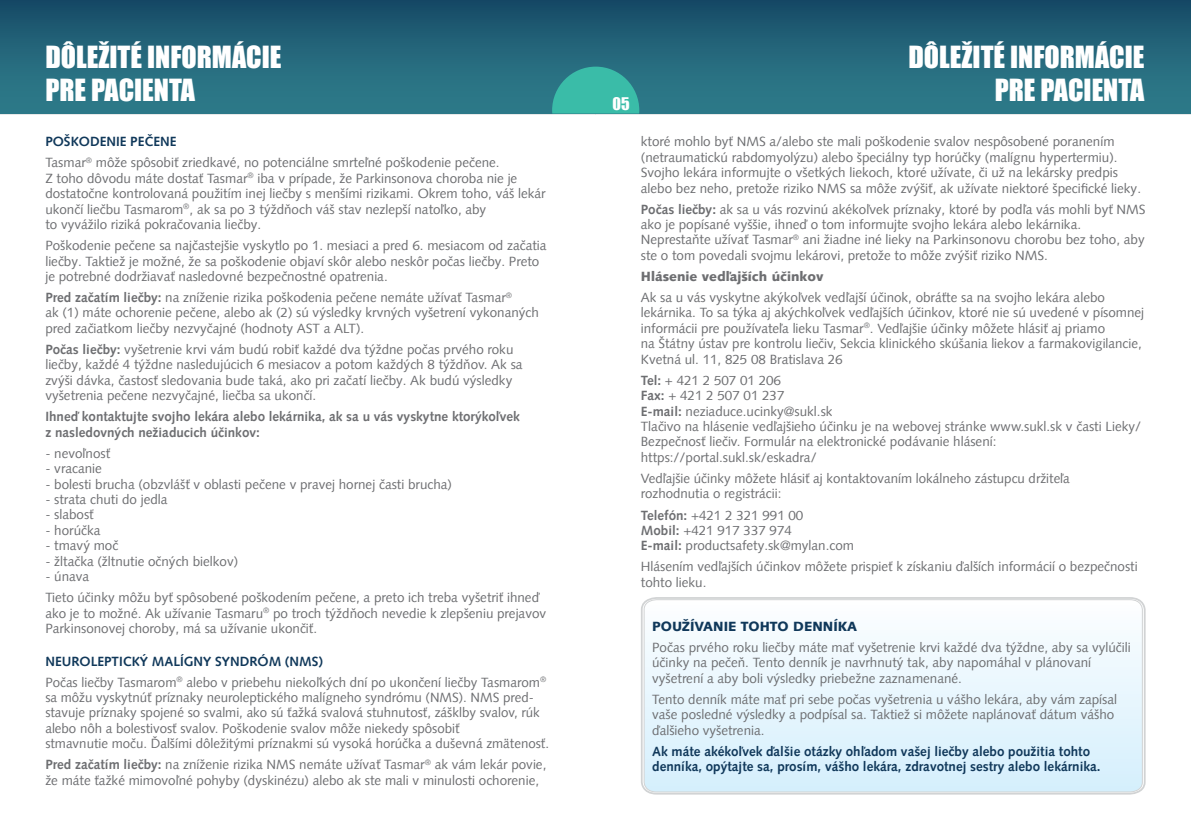
<style>
.page{position:relative;width:1191px;height:840px;background:#fff}
.page>*{position:absolute;margin:0;border:0;box-sizing:border-box;transform-origin:0 0}
.t1{font:28px/33.6px "Impact";color:#fff}
.t2{font:16px "Impact";color:#fff}
.t3{font:13.4px/15.4px "Syntax Com";color:#6d6e71}
.t4{font:700 13.4px/15.4px "Syntax Com";color:#10385a}
.t5{font:700 13.4px/15.4px "Syntax Com";color:#6d6e71}
.t6{font:900 13.4px "Syntax Com";color:#6d6e71}
.t7{font:900 13.4px "Syntax Com";color:#10385a}
.s1{font-weight:700;color:#10385a}
.s2{font-weight:700}
</style>
<div class="page">
<svg style="left:641px;top:597px;width:505px;height:198px"></svg>
<svg style="left:643px;top:598px;width:500px;height:194px"></svg>
<hr style="left:0;top:113px;width:595px;height:1px;background:#d1d3d4">
<div style="left:0;top:0;width:595px;height:113px;background:linear-gradient(to bottom,#184d68,#30808d)"></div>
<hr style="left:595px;top:113px;width:596px;height:1px;background:#d1d3d4">
<div style="left:595px;top:0;width:596px;height:113px;background:linear-gradient(to bottom,#184d68,#30808d)"></div>
<svg style="left:551px;top:66px;width:89px;height:48px"></svg>
<h1 class="t1" style="left:45px;top:39px;width:238px">DÔLEŽITÉ INFORMÁCIE<br>PRE PACIENTA</h1>
<p class="t3" style="left:45px;top:131px;width:456px;line-height:21px"><span class="s1">POŠKODENIE PEČENE<br></span>Tasmar<sup>®</sup> môže spôsobiť zriedkavé, no potenciálne smrteľné poškodenie pečene.</p>
<p class="t3" style="left:45px;top:170px;width:502px">Z toho dôvodu máte dostať Tasmar<sup>®</sup> iba v prípade, že Parkinsonova choroba nie je dostatočne kontrolovaná použitím inej liečby s menšími rizikami. Okrem toho, váš lekár ukončí liečbu Tasmarom<sup>®</sup>, ak sa po 3 týždňoch váš stav nezlepší natoľko, aby<br>to vyvážilo riziká pokračovania liečby.</p>
<p class="t3" style="left:45px;top:238px;width:502px">Poškodenie pečene sa najčastejšie vyskytlo po 1. mesiaci a pred 6. mesiacom od začatia liečby. Taktiež je možné, že sa poškodenie objaví skôr alebo neskôr počas liečby. Preto je potrebné dodržiavať nasledovné bezpečnostné opatrenia.</p>
<p class="t3" style="left:45px;top:289px;width:495px"><span class="s2">Pred začatím liečby:</span> na zníženie rizika poškodenia pečene nemáte užívať Tasmar<sup>®<br></sup>ak (1) máte ochorenie pečene, alebo ak (2) sú výsledky krvných vyšetrení vykonaných pred začiatkom liečby nezvyčajné (hodnoty AST a ALT).</p>
<p class="t3" style="left:45px;top:341px;width:479px"><span class="s2">Počas liečby:</span> vyšetrenie krvi vám budú robiť každé dva týždne počas prvého roku liečby, každé 4 týždne nasledujúcich 6 mesiacov a potom každých 8 týždňov. Ak sa zvýši dávka, častosť sledovania bude taká, ako pri začatí liečby. Ak budú výsledky vyšetrenia pečene nezvyčajné, liečba sa ukončí.</p>
<p class="t5" style="left:45px;top:409px;width:476px">Ihneď kontaktujte svojho lekára alebo lekárnika, ak sa u vás vyskytne ktorýkoľvek z nasledovných nežiaducich účinkov:</p>
<p class="t3" style="left:45px;top:445px;width:66px">- nevoľnosť</p>
<p class="t3" style="left:45px;top:460px;width:58px">- vracanie</p>
<p class="t3" style="left:45px;top:476px;width:408px">- bolesti brucha (obzvlášť v oblasti pečene v pravej hornej časti brucha)</p>
<p class="t3" style="left:45px;top:491px;width:124px">- strata chuti do jedla</p>
<p class="t3" style="left:45px;top:507px;width:50px">- slabosť</p>
<p class="t3" style="left:45px;top:522px;width:57px">- horúčka</p>
<p class="t3" style="left:45px;top:537px;width:74px">- tmavý moč</p>
<p class="t3" style="left:45px;top:553px;width:194px">- žltačka (žltnutie očných bielkov)</p>
<p class="t3" style="left:45px;top:565px;width:495px;line-height:21px">- únava<br>Tieto účinky môžu byť spôsobené poškodením pečene, a preto ich treba vyšetriť ihneď</p>
<p class="t3" style="left:45px;top:605px;width:502px">ako je to možné. Ak užívanie Tasmaru<sup>®</sup> po troch týždňoch nevedie k zlepšeniu prejavov<br>Parkinsonovej choroby, má sa užívanie ukončiť.</p>
<p class="t3" style="left:45px;top:650px;width:502px;line-height:21px"><span class="s1">NEUROLEPTICKÝ MALÍGNY SYNDRÓM (NMS)<br></span>Počas liečby Tasmarom<sup>®</sup> alebo v priebehu niekoľkých dní po ukončení liečby Tasmarom<sup>®</sup></p>
<p class="t3" style="left:45px;top:689px;width:505px">sa môžu vyskytnúť príznaky neuroleptického malígneho syndrómu (NMS). NMS pred&shy;stavuje príznaky spojené so svalmi, ako sú ťažká svalová stuhnutosť, zášklby svalov, rúk alebo nôh a bolestivosť svalov. Poškodenie svalov môže niekedy spôsobiť<br>stmavnutie moču. Ďalšími dôležitými príznakmi sú vysoká horúčka a duševná zmätenosť.</p>
<p class="t3" style="left:45px;top:756px;width:502px"><span class="s2">Pred začatím liečby:</span> na zníženie rizika NMS nemáte užívať Tasmar<sup>®</sup> ak vám lekár povie, že máte ťažké mimovoľné pohyby (dyskinézu) alebo ak ste mali v minulosti ochorenie,</p>
<p class="t2" style="left:612px;top:91px;width:19px">05</p>
<h1 class="t1" style="left:908px;top:39px;width:238px;text-align:right">DÔLEŽITÉ INFORMÁCIE<br>PRE PACIENTA</h1>
<p class="t3" style="left:641px;top:134px;width:502px">ktoré mohlo byť NMS a/alebo ste mali poškodenie svalov nespôsobené poranením (netraumatickú rabdomyolýzu) alebo špeciálny typ horúčky (malígnu hypertermiu).<br>Svojho lekára informujte o všetkých liekoch, ktoré užívate, či už na lekársky predpis alebo bez neho, pretože riziko NMS sa môže zvýšiť, ak užívate niektoré špecifické lieky.</p>
<p class="t3" style="left:641px;top:201px;width:506px"><span class="s2">Počas liečby:</span> ak sa u vás rozvinú akékoľvek príznaky, ktoré by podľa vás mohli byť NMS ako je popísané vyššie, ihneď o tom informujte svojho lekára alebo lekárnika.<br>Neprestaňte užívať Tasmar<sup>®</sup> ani žiadne iné lieky na Parkinsonovu chorobu bez toho, aby ste o tom povedali svojmu lekárovi, pretože to môže zvýšiť riziko NMS.</p>
<p class="t6" style="left:641px;top:268px;width:184px">Hlásenie vedľajších účinkov</p>
<p class="t3" style="left:641px;top:289px;width:505px">Ak sa u vás vyskytne akýkoľvek vedľajší účinok, obráťte sa na svojho lekára alebo lekárnika. To sa týka aj akýchkoľvek vedľajších účinkov, ktoré nie sú uvedené v písomnej informácii pre používateľa lieku Tasmar<sup>®</sup>. Vedľajšie účinky môžete hlásiť aj priamo<br>na Štátny ústav pre kontrolu liečiv, Sekcia klinického skúšania liekov a farmakovigilancie, Kvetná ul. 11, 825 08 Bratislava 26</p>
<p class="t3" style="left:641px;top:372px;width:502px"><span class="s2">Tel:</span> + 421 2 507 01 206<br><span class="s2">Fax:</span> + 421 2 507 01 237<br><span class="s2">E-mail:</span> neziaduce.ucinky@sukl.sk<br>Tlačivo na hlásenie vedľajšieho účinku je na webovej stránke www.sukl.sk v časti Lieky/ Bezpečnosť liečiv. Formulár na elektronické podávanie hlásení: https://portal.sukl.sk/eskadra/</p>
<p class="t3" style="left:641px;top:470px;width:430px">Vedľajšie účinky môžete hlásiť aj kontaktovaním lokálneho zástupcu držiteľa rozhodnutia o registrácii:</p>
<p class="t3" style="left:641px;top:507px;width:215px"><span class="s2">Telefón:</span> +421 2 321 991 00<br><span class="s2">Mobil:</span> +421 917 337 974<br><span class="s2">E-mail:</span> productsafety.sk@mylan.com</p>
<p class="t3" style="left:641px;top:558px;width:498px">Hlásením vedľajších účinkov môžete prispieť k získaniu ďalších informácií o bezpečnosti tohto lieku.</p>
<p class="t7" style="left:652px;top:617px;width:206px">POUŽÍVANIE TOHTO DENNÍKA</p>
<p class="t3" style="left:652px;top:639px;width:480px">Počas prvého roku liečby máte mať vyšetrenie krvi každé dva týždne, aby sa vylúčili účinky na pečeň. Tento denník je navrhnutý tak, aby napomáhal v plánovaní vyšetrení a aby boli výsledky priebežne zaznamenané.</p>
<p class="t3" style="left:652px;top:691px;width:466px">Tento denník máte mať pri sebe počas vyšetrenia u vášho lekára, aby vám zapísal vaše posledné výsledky a podpísal sa. Taktiež si môžete naplánovať dátum vášho ďalšieho vyšetrenia.</p>
<p class="t4" style="left:652px;top:742px;width:450px">Ak máte akékoľvek ďalšie otázky ohľadom vašej liečby alebo použitia tohto denníka, opýtajte sa, prosím, vášho lekára, zdravotnej sestry alebo lekárnika.</p>
</div>
